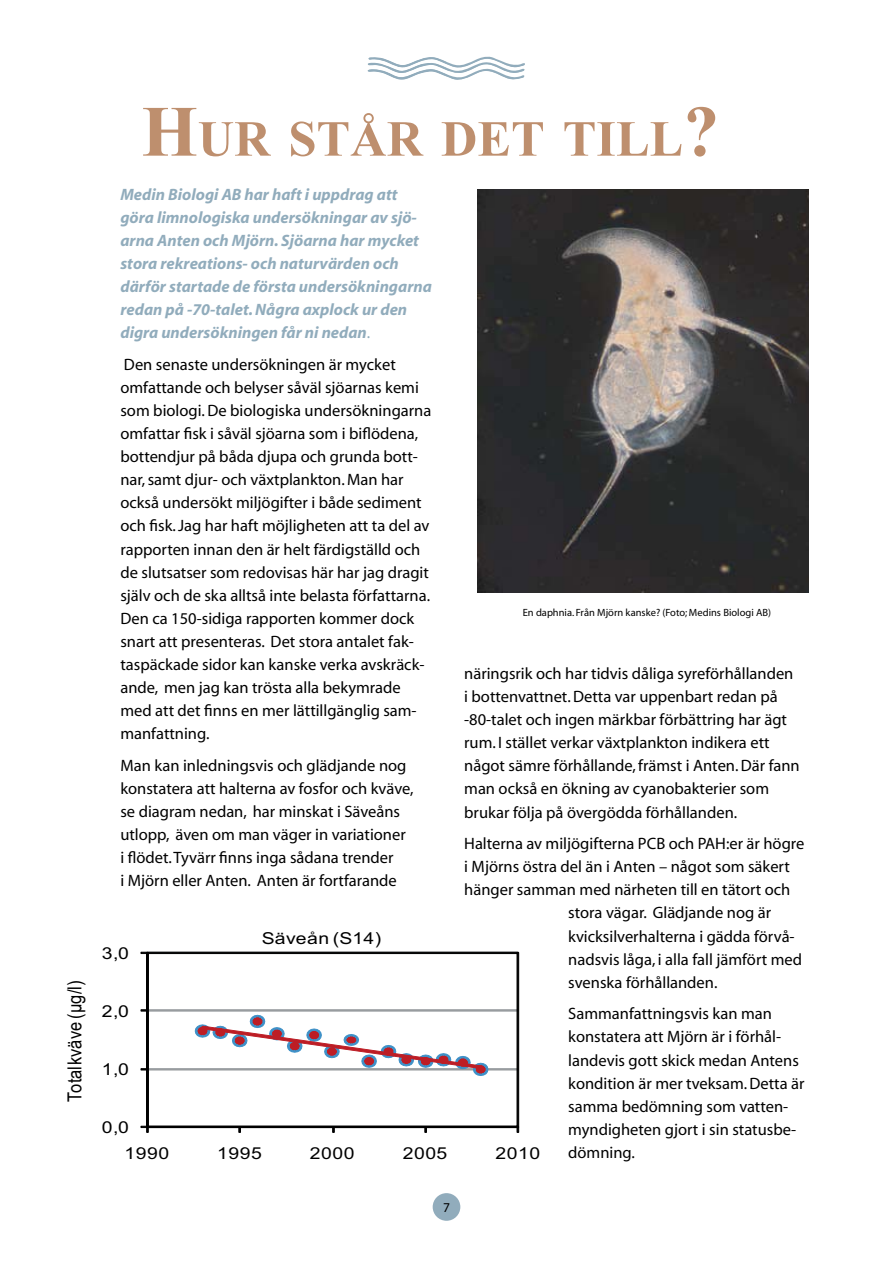
<style>
.page{position:relative;width:893px;height:1263px;background:#fff}
.page>*{position:absolute;margin:0;border:0;box-sizing:border-box;transform-origin:0 0}
.t1{font:700 50.4px "Times New Roman";color:#be8f6e}
.t2{font:19.35px "Arial";letter-spacing:.005em;color:#000;scale:.85 1}
.t3{font:16.5px/23.1px "Myriad";color:#000}
.t4{font:italic 700 16.5px/23.1px "Myriad";color:#91acbc}
.t5{font:16.5px "Arial";letter-spacing:.025em;color:#000;scale:1.18 1}
.t6{font:13.5px "Myriad";color:#000}
.t7{font:10.5px "Myriad";color:#000}
.s1{font-size:72px}
.s2{font-weight:400;font-style:normal}
</style>
<div class="page">
<div style="left:432px;top:1193px;width:28px;height:28px;background:#91acbc;border-radius:50%"></div>
<svg style="left:368px;top:56px;width:157px;height:23px"></svg>
<svg style="left:145px;top:951px;width:375px;height:178px"></svg>
<div style="left:146px;top:952px;width:3px;height:175px;border:1px solid #000"></div>
<svg style="left:140px;top:952px;width:8px;height:2px"></svg>
<svg style="left:140px;top:1009px;width:8px;height:3px"></svg>
<svg style="left:140px;top:1068px;width:8px;height:2px"></svg>
<div style="left:147px;top:1126px;width:371px;height:2px;border:1px solid #000"></div>
<svg style="left:516px;top:1126px;width:3px;height:7px"></svg>
<svg style="left:424px;top:1126px;width:3px;height:7px"></svg>
<svg style="left:332px;top:1126px;width:3px;height:7px"></svg>
<svg style="left:238px;top:1126px;width:3px;height:7px"></svg>
<svg style="left:140px;top:1126px;width:9px;height:7px"></svg>
<svg style="left:184px;top:1007px;width:315px;height:77px"></svg>
<img style="left:477px;top:190px;width:331px;height:403px">
<p class="t2" style="left:68px;top:1102px;width:145px;rotate:-90deg">Totalkväve (µg/l)</p>
<p class="t1" style="left:142px;top:109px;width:579px"><span class="s1">H</span>UR STÅR DET TILL<span class="s1">?</span></p>
<p class="t4" style="left:120px;top:184px;width:313px">Medin Biologi AB har haft i uppdrag att göra limnologiska undersökningar av sjö&shy;arna Anten och Mjörn. Sjöarna har mycket stora rekreations- och naturvärden och därför startade de första undersökningarna redan på -70-talet. Några axplock ur den digra undersökningen får ni nedan<span class="s2">.</span></p>
<p class="t3" style="left:120px;top:354px;width:312px">Den senaste undersökningen är mycket omfattande och belyser såväl sjöarnas kemi som biologi. De biologiska undersökningarna omfattar fisk i såväl sjöarna som i biflödena, bottendjur på båda djupa och grunda bott&shy;nar, samt djur- och växtplankton. Man har också undersökt miljögifter i både sediment och fisk. Jag har haft möjligheten att ta del av rapporten innan den är helt färdigställd och de slutsatser som redovisas här har jag dragit själv och de ska alltså inte belasta författarna.<br>Den ca 150-sidiga rapporten kommer dock snart att presenteras. Det stora antalet fak&shy;taspäckade sidor kan kanske verka avskräck&shy;ande, men jag kan trösta alla bekymrade med att det finns en mer lättillgänglig sam&shy;manfattning.</p>
<p class="t3" style="left:120px;top:755px;width:295px">Man kan inledningsvis och glädjande nog konstatera att halterna av fosfor och kväve, se diagram nedan, har minskat i Säveåns utlopp, även om man väger in variationer i flödet. Tyvärr finns inga sådana trender<br>i Mjörn eller Anten. Anten är fortfarande</p>
<p class="t7" style="left:522px;top:608px;width:250px">En daphnia. Från Mjörn kanske? (Foto; Medins Biologi AB)</p>
<p class="t3" style="left:464px;top:663px;width:337px">näringsrik och har tidvis dåliga syreförhållanden i bottenvattnet. Detta var uppenbart redan på -80-talet och ingen märkbar förbättring har ägt rum. I stället verkar växtplankton indikera ett något sämre förhållande, främst i Anten. Där fann man också en ökning av cyanobakterier som brukar följa på övergödda förhållanden.</p>
<p class="t3" style="left:464px;top:833px;width:342px">Halterna av miljögifterna PCB och PAH:er är högre</p>
<p class="t3" style="left:464px;top:856px;width:327px">i Mjörns östra del än i Anten – något som säkert</p>
<p class="t3" style="left:464px;top:880px;width:328px">hänger samman med närheten till en tätort och</p>
<p class="t3" style="left:568px;top:903px;width:204px">stora vägar. Glädjande nog är</p>
<p class="t3" style="left:568px;top:926px;width:228px">kvicksilverhalterna i gädda förvå-</p>
<p class="t3" style="left:568px;top:949px;width:235px">nadsvis låga, i alla fall jämfört med</p>
<p class="t3" style="left:568px;top:972px;width:151px">svenska förhållanden.</p>
<p class="t3" style="left:568px;top:1004px;width:238px">Sammanfattningsvis kan man konstatera att Mjörn är i förhål&shy;landevis gott skick medan Antens kondition är mer tveksam. Detta är samma bedömning som vatten&shy;myndigheten gjort i sin statusbe&shy;dömning.</p>
<p class="t5" style="left:262px;top:932px;width:103px">Säveån (S14)</p>
<p class="t5" style="left:102px;top:947px;width:24px">3,0</p>
<p class="t5" style="left:102px;top:1005px;width:24px">2,0</p>
<p class="t5" style="left:102px;top:1063px;width:24px">1,0</p>
<p class="t5" style="left:102px;top:1121px;width:24px">0,0</p>
<p class="t5" style="left:124px;top:1147px;width:39px">1990</p>
<p class="t5" style="left:217px;top:1147px;width:39px">1995</p>
<p class="t5" style="left:310px;top:1147px;width:39px">2000</p>
<p class="t5" style="left:402px;top:1147px;width:39px">2005</p>
<p class="t5" style="left:495px;top:1147px;width:39px">2010</p>
<p class="t6" style="left:443px;top:1202px;width:8px">7</p>
</div>
